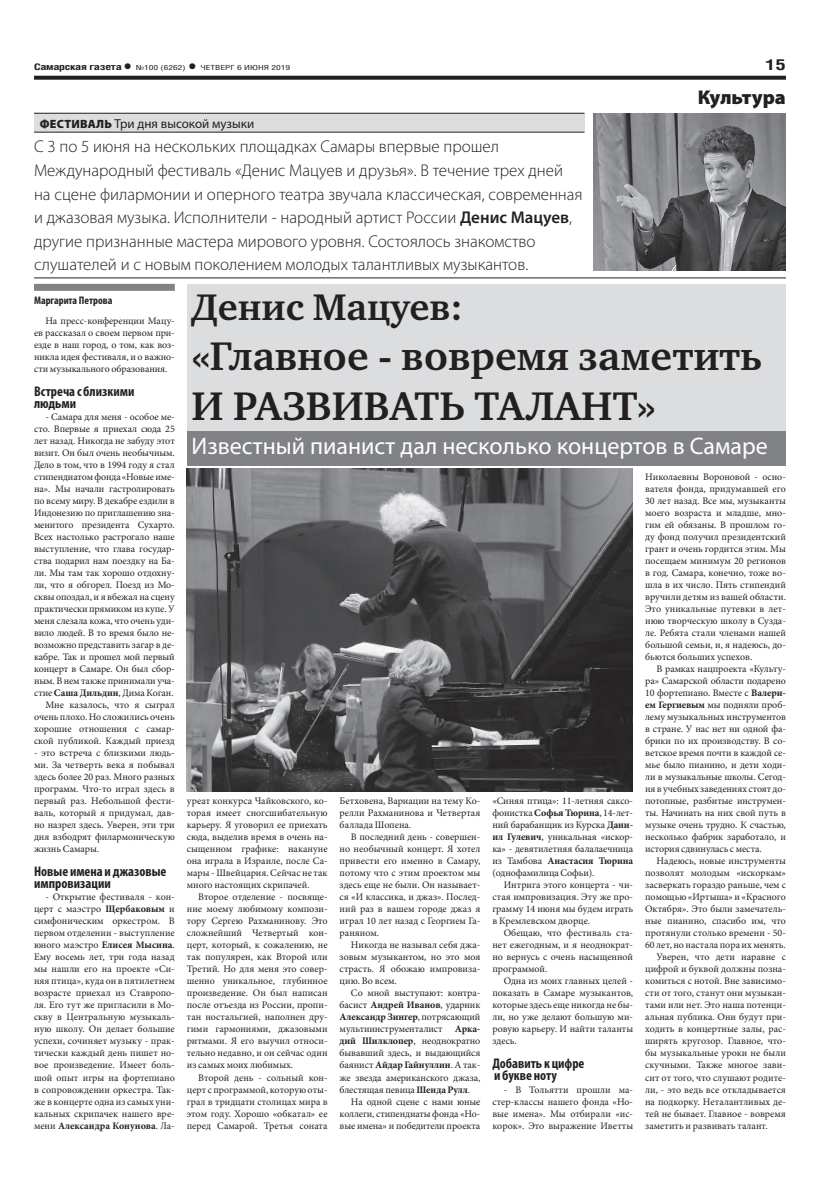
<style>
.page{position:relative;width:820px;height:1191px;background:#fff}
.page>*{position:absolute;margin:0;border:0;box-sizing:border-box;transform-origin:0 0}
.заголовок{font:700 41px/50px "Charter C";color:#231f20}
.заголовок-2{font:700 38px "Charter C";color:#231f20}
.подзаголовок{font:24px "Myriad Pro";color:#fff}
.рубрика{font:900 20px "Myriad Pro";color:#231f20}
.подзаголовок-2{font:300 17px/23.5px "Myriad Pro";color:#231f20}
.t1{font:700 15px "Helios Cond";color:#231f20;scale:1.4 1}
.ЗАГ_в_ТЕКСТЕ{font:700 condensed 14px/12px "Myriad Pro";color:#231f20}
.надзаголовок{font:13px "Myriad Pro";color:#231f20}
.автор_чб{font:700 condensed 11px "Myriad Pro";color:#231f20}
.ОСНОВНОЙ{font:10px/12px "Minion Pro";color:#231f20;text-align:justify}
.t2{font:700 9px "Helios Cond";letter-spacing:-.02em;color:#231f20;scale:1.4 1}
.t3{font:7px "Helios Cond";color:#231f20;scale:1.4 1}
.s1{font-size:16px}
.s2{font-weight:700;font-size:16px}
.s3{font-weight:900;font-size:12px}
.s4{font-weight:600}
.s5{font-weight:700}
</style>
<div class="page">
<svg style="left:34px;top:76px;width:751px;height:4px;background:#322f2f"></svg>
<div style="left:34px;top:113px;width:550px;height:19px;background:#dcdddf"></div>
<hr style="left:34px;top:113px;width:550px;height:1px;background:#231f20">
<hr style="left:34px;top:132px;width:550px;height:1px;background:#231f20">
<div style="left:34px;top:284px;width:141px;height:7px;background:#808285"></div>
<div style="left:187px;top:284px;width:598px;height:147px;background:#dcdddf"></div>
<div style="left:187px;top:431px;width:598px;height:34px;background:#808285"></div>
<img style="left:187px;top:468px;width:445px;height:323px">
<img style="left:593px;top:113px;width:192px;height:157px">
<hr style="left:34px;top:278px;width:751px;height:1px;background:#231f20">
<p class="t2" style="left:34px;top:61px;width:71px">Самарская газета<span class="s1">•</span></p>
<p class="t3" style="left:136px;top:63px;width:112px">№100 (6262) <span class="s2">•</span> ЧЕТВЕРГ 6 ИЮНЯ 2019</p>
<p class="t1" style="left:765px;top:55px;width:16px">15</p>
<p class="надзаголовок" style="left:40px;top:115px;width:216px"><span class="s3">ФЕСТИВАЛЬ</span> Три дня высокой музыки</p>
<p class="подзаголовок-2" style="left:34px;top:135px;width:550px">С 3 по 5 июня на нескольких площадках Самары впервые прошел Международный фестиваль «Денис Мацуев и друзья». В течение трех дней на сцене филармонии и оперного театра звучала классическая, современная и джазовая музыка. Исполнители - народный артист России <span class="s4">Денис Мацуев</span>, другие признанные мастера мирового уровня. Состоялось знакомство слушателей и с новым поколением молодых талантливых музыкантов.</p>
<p class="рубрика" style="left:697px;top:85px;width:90px">Культура</p>
<p class="автор_чб" style="left:34px;top:294px;width:80px">Маргарита Петрова</p>
<p class="ОСНОВНОЙ" style="left:34px;top:315px;width:142px;text-indent:11px">На пресс-конференции Мацу&shy;ев рассказал о своем первом при&shy;езде в наш город, о том, как воз&shy;никла идея фестиваля, и о важно&shy;сти музыкального образования.</p>
<p class="ЗАГ_в_ТЕКСТЕ" style="left:34px;top:385px;width:102px">Встреча с близкими людьми</p>
<p class="ОСНОВНОЙ" style="left:34px;top:411px;width:142px;text-indent:11px">- Самара для меня - особое ме&shy;сто. Впервые я приехал сюда 25 лет назад. Никогда не забуду этот визит. Он был очень необычным.<br>Дело в том, что в 1994 году я стал стипендиатом фонда «Новые име&shy;на». Мы начали гастролировать по всему миру. В декабре ездили в Индонезию по приглашению зна&shy;менитого президента Сухарто.<br>Всех настолько растрогало наше выступление, что глава государ&shy;ства подарил нам поездку на Ба&shy;ли. Мы там так хорошо отдохну&shy;ли, что я обгорел. Поезд из Мо&shy;сквы опоздал, и я вбежал на сцену практически прямиком из купе. У меня слезала кожа, что очень уди&shy;вило людей. В то время было не&shy;возможно представить загар в де&shy;кабре. Так и прошел мой первый концерт в Самаре. Он был сбор&shy;ным. В нем также принимали уча&shy;стие <span class="s5">Саша Дильдин</span>, Дима Коган.</p>
<p class="ОСНОВНОЙ" style="left:34px;top:699px;width:142px;text-indent:11px">Мне казалось, что я сыграл очень плохо. Но сложились очень хорошие отношения с самар&shy;ской публикой. Каждый приезд</p>
<p class="ОСНОВНОЙ" style="left:34px;top:747px;width:142px">- это встреча с близкими людь&shy;ми. За четверть века я побывал здесь более 20 раз. Много разных программ. Что-то играл здесь в первый раз. Небольшой фести&shy;валь, который я придумал, дав&shy;но назрел здесь. Уверен, эти три дня взбодрят филармоническую жизнь Самары.</p>
<p class="ЗАГ_в_ТЕКСТЕ" style="left:34px;top:865px;width:134px">Новые имена и джазовые импровизации</p>
<p class="ОСНОВНОЙ" style="left:34px;top:891px;width:142px;text-indent:11px">- Открытие фестиваля - кон&shy;церт с маэстро <span class="s5">Щербаковым</span> и симфоническим оркестром. В первом отделении - выступление юного маэстро <span class="s5">Елисея Мысина</span>.<br>Ему восемь лет, три года назад мы нашли его на проекте «Си&shy;няя птица», куда он в пятилетнем возрасте приехал из Ставропо&shy;ля. Его тут же пригласили в Мо&shy;скву в Центральную музыкаль&shy;ную школу. Он делает большие успехи, сочиняет музыку - прак&shy;тически каждый день пишет но&shy;вое произведение. Имеет боль&shy;шой опыт игры на фортепиано в сопровождении оркестра. Так&shy;же в концерте одна из самых уни&shy;кальных скрипачек нашего вре&shy;мени <span class="s5">Александра Конунова</span>. Ла-</p>
<p class="заголовок-2" style="left:191px;top:286px;width:273px">Денис Мацуев:</p>
<p class="заголовок" style="left:191px;top:331px;width:572px">«Главное - вовремя заметить<br>И РАЗВИВАТЬ ТАЛАНТ»</p>
<p class="подзаголовок" style="left:191px;top:431px;width:577px">Известный пианист дал несколько концертов в Самаре</p>
<p class="ОСНОВНОЙ" style="left:187px;top:795px;width:142px">уреат конкурса Чайковского, ко&shy;торая имеет сногсшибательную карьеру. Я уговорил ее приехать сюда, выделив время в очень на&shy;сыщенном графике: накануне она играла в Израиле, после Са&shy;мары - Швейцария. Сейчас не так много настоящих скрипачей.</p>
<p class="ОСНОВНОЙ" style="left:187px;top:891px;width:142px;text-indent:11px">Второе отделение - посвяще&shy;ние моему любимому компози&shy;тору Сергею Рахманинову. Это сложнейший Четвертый кон&shy;церт, который, к сожалению, не так популярен, как Второй или Третий. Но для меня это совер&shy;шенно уникальное, глубинное произведение. Он был написан после отъезда из России, пропи&shy;тан ностальгией, наполнен дру&shy;гими гармониями, джазовыми ритмами. Я его выучил относи&shy;тельно недавно, и он сейчас один из самых моих любимых.</p>
<p class="ОСНОВНОЙ" style="left:187px;top:1071px;width:142px;text-indent:11px">Второй день - сольный кон&shy;церт с программой, которую оты&shy;грал в тридцати столицах мира в этом году. Хорошо «обкатал» ее перед Самарой. Третья соната</p>
<p class="ОСНОВНОЙ" style="left:339px;top:795px;width:142px">Бетховена, Вариации на тему Ко&shy;релли Рахманинова и Четвертая баллада Шопена.</p>
<p class="ОСНОВНОЙ" style="left:339px;top:831px;width:142px;text-indent:11px">В последний день - совершен&shy;но необычный концерт. Я хотел привести его именно в Самару, потому что с этим проектом мы здесь еще не были. Он называет&shy;ся «И классика, и джаз». Послед&shy;ний раз в вашем городе джаз я играл 10 лет назад с Георгием Га&shy;раняном.</p>
<p class="ОСНОВНОЙ" style="left:339px;top:939px;width:142px;text-indent:11px">Никогда не называл себя джа&shy;зовым музыкантом, но это моя страсть. Я обожаю импровиза&shy;цию. Во всем.</p>
<p class="ОСНОВНОЙ" style="left:339px;top:987px;width:142px;text-indent:11px">Со мной выступают: контра&shy;басист <span class="s5">Андрей Иванов</span>, ударник <span class="s5">Александр Зингер</span>, потрясающий мультиинструменталист <span class="s5">Арка&shy;дий Шилклопер</span>, неоднократно бывавший здесь, и выдающийся баянист <span class="s5">Айдар Гайнуллин</span>. А так&shy;же звезда американского джаза, блестящая певица <span class="s5">Шенда Рулл</span>.</p>
<p class="ОСНОВНОЙ" style="left:339px;top:1095px;width:142px;text-indent:11px">На одной сцене с нами юные коллеги, стипендиаты фонда «Но&shy;вые имена» и победители проекта</p>
<p class="ОСНОВНОЙ" style="left:492px;top:795px;width:142px">«Синяя птица»: 11-летняя саксо&shy;фонистка <span class="s5">Софья Тюрина</span>, 14-лет&shy;ний барабанщик из Курска <span class="s5">Дани&shy;ил Гулевич</span>, уникальная «искор&shy;ка» - девятилетняя балалаечница из Тамбова <span class="s5">Анастасия Тюрина </span>(однофамилица Софьи).</p>
<p class="ОСНОВНОЙ" style="left:492px;top:879px;width:142px;text-indent:11px">Интрига этого концерта - чи&shy;стая импровизация. Эту же про&shy;грамму 14 июня мы будем играть в Кремлевском дворце.</p>
<p class="ОСНОВНОЙ" style="left:492px;top:927px;width:142px;text-indent:11px">Обещаю, что фестиваль ста&shy;нет ежегодным, и я неоднократ&shy;но вернусь с очень насыщенной программой.</p>
<p class="ОСНОВНОЙ" style="left:492px;top:975px;width:142px;text-indent:11px">Одна из моих главных целей - показать в Самаре музыкантов, которые здесь еще никогда не бы&shy;ли, но уже делают большую ми&shy;ровую карьеру. И найти таланты здесь.</p>
<p class="ЗАГ_в_ТЕКСТЕ" style="left:492px;top:1057px;width:94px">Добавить к цифре и букве ноту</p>
<p class="ОСНОВНОЙ" style="left:492px;top:1083px;width:142px;text-indent:11px">- В Тольятти прошли ма&shy;стер-классы нашего фонда «Но&shy;вые имена». Мы отбирали «ис&shy;корок». Это выражение Иветты</p>
<p class="ОСНОВНОЙ" style="left:645px;top:471px;width:142px">Николаевны Вороновой - осно&shy;вателя фонда, придумавшей его 30 лет назад. Все мы, музыканты моего возраста и младше, мно&shy;гим ей обязаны. В прошлом го&shy;ду фонд получил президентский грант и очень гордится этим. Мы посещаем минимум 20 регионов в год. Самара, конечно, тоже во&shy;шла в их число. Пять стипендий вручили детям из вашей области.<br>Это уникальные путевки в лет&shy;нюю творческую школу в Сузда&shy;ле. Ребята стали членами нашей большой семьи, и, я надеюсь, до&shy;бьются больших успехов.</p>
<p class="ОСНОВНОЙ" style="left:645px;top:663px;width:142px;text-indent:11px">В рамках нацпроекта «Культу&shy;ра» Самарской области подарено 10 фортепиано. Вместе с <span class="s5">Валери&shy;ем Гергиевым</span> мы подняли проб&shy;лему музыкальных инструментов в стране. У нас нет ни одной фа&shy;брики по их производству. В со&shy;ветское время почти в каждой се&shy;мье было пианино, и дети ходи&shy;ли в музыкальные школы. Сегод&shy;ня в учебных заведениях стоят до&shy;потопные, разбитые инструмен&shy;ты. Начинать на них свой путь в музыке очень трудно. К счастью, несколько фабрик заработало, и история сдвинулась с места.</p>
<p class="ОСНОВНОЙ" style="left:645px;top:855px;width:142px;text-indent:11px">Надеюсь, новые инструменты позволят молодым «искоркам» засверкать гораздо раньше, чем с помощью «Иртыша» и «Красного Октября». Это были замечатель&shy;ные пианино, спасибо им, что протянули столько времени - 50- 60 лет, но настала пора их менять.</p>
<p class="ОСНОВНОЙ" style="left:645px;top:951px;width:142px;text-indent:11px">Уверен, что дети наравне с цифрой и буквой должны позна&shy;комиться с нотой. Вне зависимо&shy;сти от того, станут они музыкан&shy;тами или нет. Это наша потенци&shy;альная публика. Они будут при&shy;ходить в концертные залы, рас&shy;ширять кругозор. Главное, что&shy;бы музыкальные уроки не были скучными. Также многое зави&shy;сит от того, что слушают родите&shy;ли, - это ведь все откладывается на подкорку. Неталантливых де&shy;тей не бывает. Главное - вовремя заметить и развивать талант.</p>
</div>
